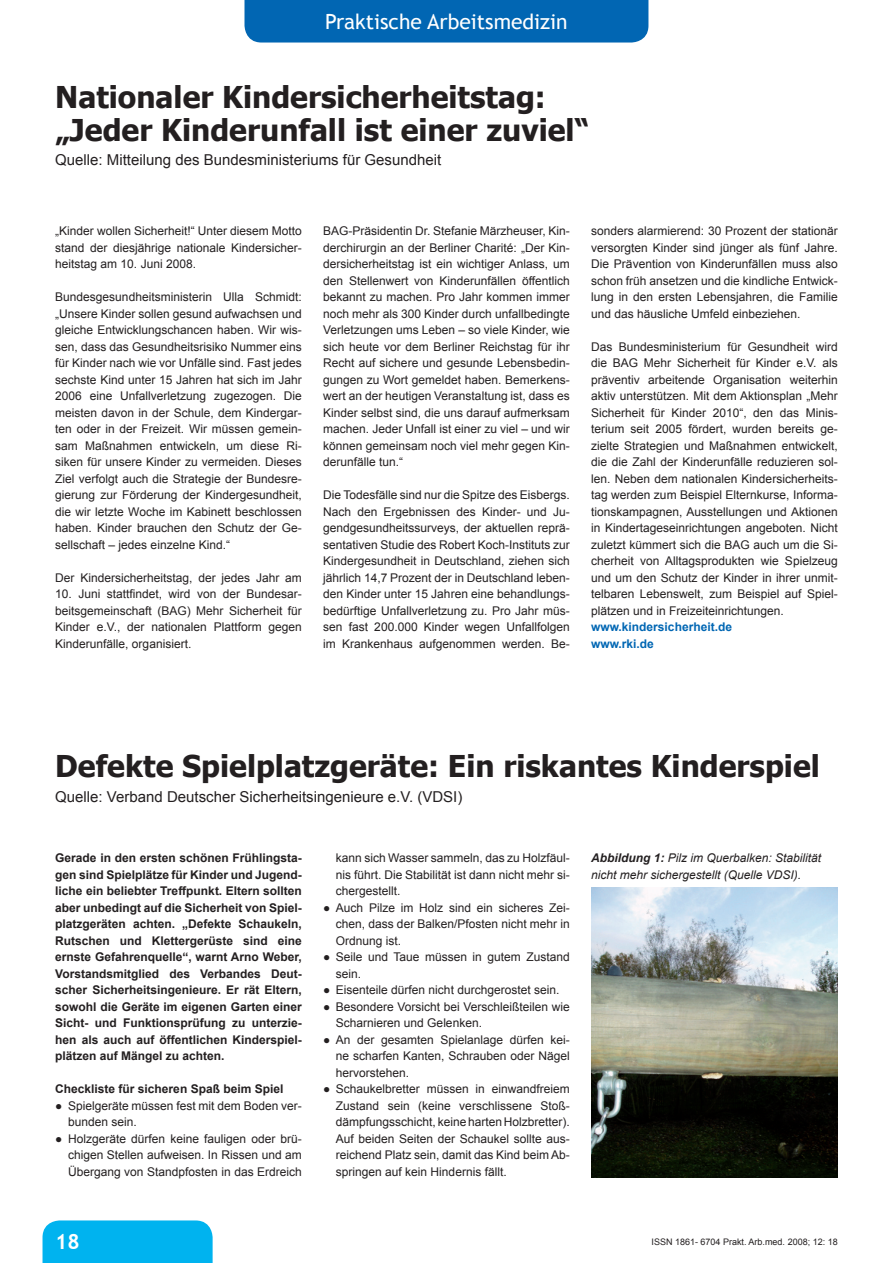
<style>
.page{position:relative;width:893px;height:1263px;background:#fff}
.page>*{position:absolute;margin:0;border:0;box-sizing:border-box;transform-origin:0 0}
.t1{font:700 30px/33px "Tahoma";color:#231f20}
.t2{font:21px "Trebuchet MS";color:#fff}
.t3{font:700 21px "Trebuchet MS";color:#fff}
.t4{font:15px "Arial";color:#231f20}
.t5{font:12px/16.5px "Arial";color:#231f20;text-align:justify}
.t6{font:700 12px/16.5px "Arial";color:#231f20;text-align:justify}
.t7{font:italic 12px/16.5px "Arial";color:#231f20}
.t8{font:700 12px/16.5px "Arial";color:#0166b3}
.t9{font:9px "Arial";color:#231f20}
.s1{font-weight:700}
</style>
<div class="page">
<div style="left:244px;top:0;width:404px;height:43px;background:#0166b3"></div>
<div style="left:43px;top:1220px;width:170px;height:43px;background:#00b3ef"></div>
<img style="left:591px;top:887px;width:247px;height:291px">
<h2 class="t2" style="left:325px;top:9px;width:244px">Praktische Arbeitsmedizin</h2>
<h1 class="t1" style="left:55px;top:79px;width:536px">Nationaler Kindersicherheitstag: „Jeder Kinderunfall ist einer zuviel“</h1>
<p class="t4" style="left:55px;top:150px;width:387px">Quelle: Mitteilung des Bundesministeriums für Gesundheit</p>
<p class="t5" style="left:55px;top:223px;width:248px">„Kinder wollen Sicherheit!“ Unter diesem Motto stand der diesjährige nationale Kindersicher&shy;heitstag am 10. Juni 2008.</p>
<p class="t5" style="left:55px;top:289px;width:248px">Bundesgesundheitsministerin Ulla Schmidt: „Unsere Kinder sollen gesund aufwachsen und gleiche Entwicklungschancen haben. Wir wis&shy;sen, dass das Gesundheitsrisiko Nummer eins für Kinder nach wie vor Unfälle sind. Fast jedes sechste Kind unter 15 Jahren hat sich im Jahr 2006 eine Unfallverletzung zugezogen. Die meisten davon in der Schule, dem Kindergar&shy;ten oder in der Freizeit. Wir müssen gemein&shy;sam Maßnahmen entwickeln, um diese Ri&shy;siken für unsere Kinder zu vermeiden. Dieses Ziel verfolgt auch die Strategie der Bundesre&shy;gierung zur Förderung der Kindergesundheit, die wir letzte Woche im Kabinett beschlossen haben. Kinder brauchen den Schutz der Ge&shy;sellschaft – jedes einzelne Kind.“</p>
<p class="t5" style="left:55px;top:569px;width:248px">Der Kindersicherheitstag, der jedes Jahr am</p>
<p class="t5" style="left:55px;top:586px;width:248px">10. Juni stattfindet, wird von der Bundesar&shy;beitsgemeinschaft (BAG) Mehr Sicherheit für Kinder e.V., der nationalen Plattform gegen Kinderunfälle, organisiert.</p>
<p class="t5" style="left:323px;top:223px;width:248px">BAG-Präsidentin Dr. Stefanie Märzheuser, Kin&shy;derchirurgin an der Berliner Charité: „Der Kin&shy;dersicherheitstag ist ein wichtiger Anlass, um den Stellenwert von Kinderunfällen öffentlich bekannt zu machen. Pro Jahr kommen immer noch mehr als 300 Kinder durch unfallbedingte Verletzungen ums Leben – so viele Kinder, wie sich heute vor dem Berliner Reichstag für ihr Recht auf sichere und gesunde Lebensbedin&shy;gungen zu Wort gemeldet haben. Bemerkens&shy;wert an der heutigen Veranstaltung ist, dass es Kinder selbst sind, die uns darauf aufmerksam machen. Jeder Unfall ist einer zu viel – und wir können gemeinsam noch viel mehr gegen Kin&shy;derunfälle tun.“</p>
<p class="t5" style="left:323px;top:487px;width:248px">Die Todesfälle sind nur die Spitze des Eisbergs.<br>Nach den Ergebnissen des Kinder- und Ju&shy;gendgesundheitssurveys, der aktuellen reprä&shy;sentativen Studie des Robert Koch-Instituts zur Kindergesundheit in Deutschland, ziehen sich jährlich 14,7 Prozent der in Deutschland leben&shy;den Kinder unter 15 Jahren eine behandlungs&shy;bedürftige Unfallverletzung zu. Pro Jahr müs&shy;sen fast 200.000 Kinder wegen Unfallfolgen im Krankenhaus aufgenommen werden. Be-</p>
<p class="t5" style="left:591px;top:223px;width:248px">sonders alarmierend: 30 Prozent der stationär versorgten Kinder sind jünger als fünf Jahre.<br>Die Prävention von Kinderunfällen muss also schon früh ansetzen und die kindliche Entwick&shy;lung in den ersten Lebensjahren, die Familie und das häusliche Umfeld einbeziehen.</p>
<p class="t5" style="left:591px;top:338px;width:248px">Das Bundesministerium für Gesundheit wird die BAG Mehr Sicherheit für Kinder e.V. als präventiv arbeitende Organisation weiterhin aktiv unterstützen. Mit dem Aktionsplan „Mehr Sicherheit für Kinder 2010“, den das Minis&shy;terium seit 2005 fördert, wurden bereits ge&shy;zielte Strategien und Maßnahmen entwickelt, die die Zahl der Kinderunfälle reduzieren sol&shy;len. Neben dem nationalen Kindersicherheits&shy;tag werden zum Beispiel Elternkurse, Informa&shy;tionskampagnen, Ausstellungen und Aktionen in Kindertageseinrichtungen angeboten. Nicht zuletzt kümmert sich die BAG auch um die Si&shy;cherheit von Alltagsprodukten wie Spielzeug und um den Schutz der Kinder in ihrer unmit&shy;telbaren Lebenswelt, zum Beispiel auf Spiel&shy;plätzen und in Freizeiteinrichtungen.</p>
<p class="t8" style="left:591px;top:619px;width:142px">www.kindersicherheit.de www.rki.de</p>
<h1 class="t1" style="left:55px;top:747px;width:766px">Defekte Spielplatzgeräte: Ein riskantes Kinderspiel</h1>
<p class="t4" style="left:55px;top:786px;width:409px">Quelle: Verband Deutscher Sicherheitsingenieure e.V. (VDSI)</p>
<p class="t6" style="left:55px;top:850px;width:248px">Gerade in den ersten schönen Frühlingsta&shy;gen sind Spielplätze für Kinder und Jugend&shy;liche ein beliebter Treffpunkt. Eltern sollten aber unbedingt auf die Sicherheit von Spiel&shy;platzgeräten achten. „Defekte Schaukeln, Rutschen und Klettergerüste sind eine ernste Gefahrenquelle“, warnt Arno Weber, Vorstandsmitglied des Verbandes Deut&shy;scher Sicherheitsingenieure. Er rät Eltern, sowohl die Geräte im eigenen Garten einer Sicht- und Funktionsprüfung zu unterzie&shy;hen als auch auf öffentlichen Kinderspiel&shy;plätzen auf Mängel zu achten.</p>
<p class="t6" style="left:55px;top:1081px;width:230px">Checkliste für sicheren Spaß beim Spiel</p>
<p class="t5" style="left:68px;top:1097px;width:235px;text-indent:-13px">● Spielgeräte müssen fest mit dem Boden ver&shy;bunden sein.</p>
<p class="t5" style="left:68px;top:1130px;width:235px;text-indent:-13px">● Holzgeräte dürfen keine fauligen oder brü&shy;chigen Stellen aufweisen. In Rissen und am Übergang von Standpfosten in das Erdreich</p>
<p class="t5" style="left:336px;top:850px;width:235px">kann sich Wasser sammeln, das zu Holzfäul&shy;nis führt. Die Stabilität ist dann nicht mehr si&shy;chergestellt.</p>
<p class="t5" style="left:336px;top:899px;width:235px;text-indent:-13px">● Auch Pilze im Holz sind ein sicheres Zei&shy;chen, dass der Balken/Pfosten nicht mehr in Ordnung ist.</p>
<p class="t5" style="left:336px;top:949px;width:235px;text-indent:-13px">● Seile und Taue müssen in gutem Zustand sein.</p>
<p class="t5" style="left:323px;top:982px;width:238px">● Eisenteile dürfen nicht durchgerostet sein.</p>
<p class="t5" style="left:336px;top:998px;width:235px;text-indent:-13px">● Besondere Vorsicht bei Verschleißteilen wie<br>Scharnieren und Gelenken.</p>
<p class="t5" style="left:336px;top:1031px;width:235px;text-indent:-13px">● An der gesamten Spielanlage dürfen kei&shy;ne scharfen Kanten, Schrauben oder Nägel hervorstehen.</p>
<p class="t5" style="left:336px;top:1081px;width:235px;text-indent:-13px">● Schaukelbretter müssen in einwandfreiem Zustand sein (keine verschlissene Stoß&shy;dämpfungsschicht, keine harten Holzbretter).<br>Auf beiden Seiten der Schaukel sollte aus&shy;reichend Platz sein, damit das Kind beim Ab&shy;springen auf kein Hindernis fällt.</p>
<p class="t7" style="left:591px;top:850px;width:232px"><span class="s1">Abbildung 1:</span> Pilz im Querbalken: Stabilität nicht mehr sichergestellt (Quelle VDSI).</p>
<h2 class="t3" style="left:55px;top:1229px;width:26px">18</h2>
<p class="t9" style="left:652px;top:1236px;width:188px">ISSN 1861- 6704 Prakt. Arb.med. 2008; 12: 18</p>
</div>
